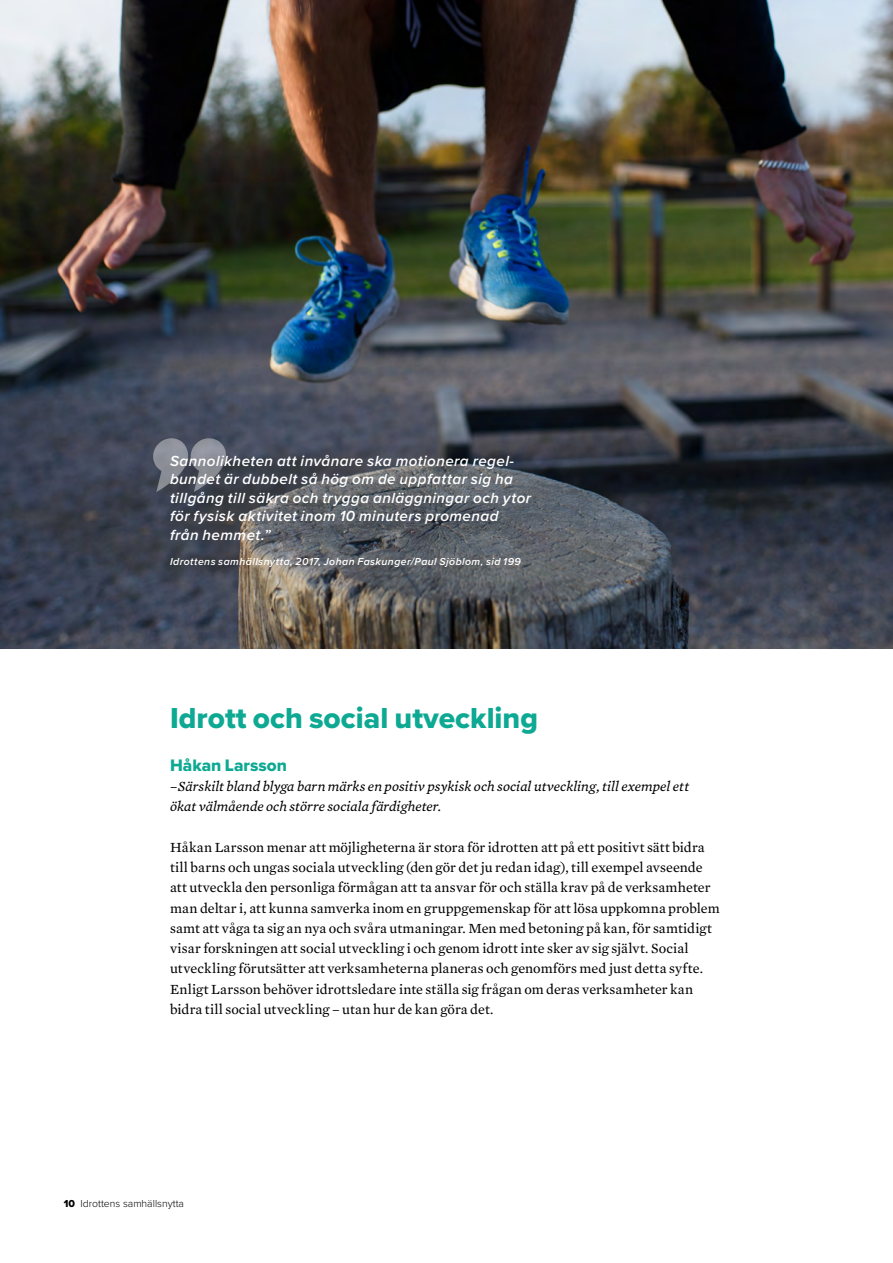
<style>
.page{position:relative;width:893px;height:1263px;background:#fff}
.page>*{position:absolute;margin:0;border:0;box-sizing:border-box;transform-origin:0 0}
.t1{font:30px "Proxima Nova Extrabld";color:#0da993}
.t2{font:17.25px "Proxima Nova Extrabld";color:#0da993}
.t3{font:italic 600 15.15px/18.5px "Proxima Nova";letter-spacing:.03em;color:#fff}
.t4{font:14.25px/20.2px "Mercury Text G2";letter-spacing:.005em;color:#000}
.t5{font:italic 14.25px/20.2px "Mercury Text G3";color:#000}
.t6{font:italic 600 10.5px "Proxima Nova";letter-spacing:.04em;color:#fff}
.t7{font:300 10.5px "Proxima Nova";color:#000}
.s1{font-family:"Proxima Nova Extrabld";font-weight:400}
</style>
<div class="page">
<img style="left:0;top:0;width:893px;height:648px">
<svg style="left:152px;top:438px;width:74px;height:54px"></svg>
<p class="t3" style="left:170px;top:451px;width:363px">Sannolikheten att invånare ska motionera regel&shy;bundet är dubbelt så hög om de uppfattar sig ha tillgång till säkra och trygga anläggningar och ytor för fysisk aktivitet inom 10 minuters promenad<br>från hemmet.”</p>
<p class="t6" style="left:170px;top:553px;width:352px">Idrottens samhällsnytta, 2017, Johan Faskunger/Paul Sjöblom, sid 199</p>
<h1 class="t1" style="left:170px;top:696px;width:370px">Idrott och social utveckling</h1>
<p class="t2" style="left:170px;top:752px;width:118px">Håkan Larsson</p>
<p class="t5" style="left:170px;top:776px;width:521px">–Särskilt bland blyga barn märks en positiv psykisk och social utveckling, till exempel ett ökat välmående och större sociala färdigheter.</p>
<p class="t4" style="left:170px;top:837px;width:551px">Håkan Larsson menar att möjligheterna är stora för idrotten att på ett positivt sätt bidra till barns och ungas sociala utveckling (den gör det ju redan idag), till exempel avseende att utveckla den personliga förmågan att ta ansvar för och ställa krav på de verksamheter man deltar i, att kunna samverka inom en gruppgemenskap för att lösa uppkomna problem samt att våga ta sig an nya och svåra utmaningar. Men med betoning på kan, för samtidigt visar forskningen att social utveckling i och genom idrott inte sker av sig självt. Social utveckling förutsätter att verksamheterna planeras och genomförs med just detta syfte.<br>Enligt Larsson behöver idrottsledare inte ställa sig frågan om deras verksamheter kan bidra till social utveckling – utan hur de kan göra det.</p>
<p class="t7" style="left:64px;top:1195px;width:122px"><span class="s1">10</span> Idrottens samhällsnytta</p>
</div>
